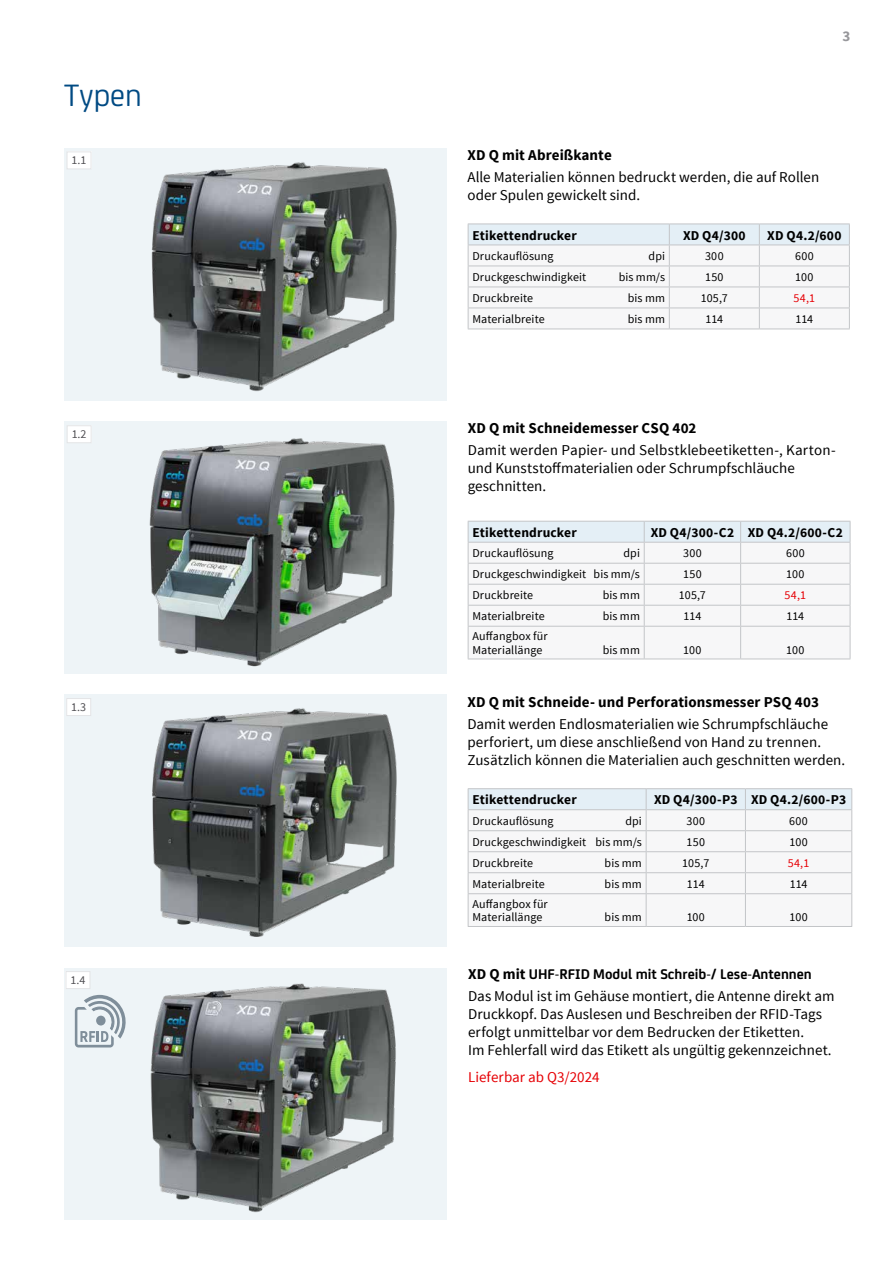
<style>
.page{position:relative;width:893px;height:1263px;background:#fff}
.page>*{position:absolute;margin:0;border:0;box-sizing:border-box;transform-origin:0 0}
.t1{font:33px "CA Sans";color:#004a83}
.t2{font:15px/18px "Source Sans Pro";letter-spacing:.005em;color:#000}
.t3{font:700 15px "Source Sans Pro";letter-spacing:.005em;color:#000}
.t4{font:700 15px "CA Sans";color:#000}
.t5{font:15px "Source Sans Pro";color:#e60005}
.t6{font:700 15px "Source Sans Pro";color:#97979b}
.t7{font:700 13.5px "Source Sans Pro";letter-spacing:.01em;color:#000}
.t8{font:12px/13.5px "Source Sans Pro";letter-spacing:.01em;color:#000}
.t9{font:12px "Source Sans Pro";color:#504f53}
.t10{font:12px "Source Sans Pro";color:#e60005}
.s1{font-family:"Source Sans Pro"}
</style>
<div class="page">
<div style="left:64px;top:148px;width:382px;height:252px;background:#eef4f7"></div>
<div style="left:64px;top:422px;width:382px;height:252px;background:#eef4f7"></div>
<div style="left:64px;top:695px;width:382px;height:252px;background:#eef4f7"></div>
<div style="left:67px;top:152px;width:24px;height:17px;background:#fff"></div>
<div style="left:67px;top:152px;width:24px;height:17px;border:1px solid #e3e4e6"></div>
<div style="left:67px;top:698px;width:24px;height:17px;background:#fff"></div>
<div style="left:66px;top:698px;width:25px;height:18px;border:1px solid #e3e4e6"></div>
<div style="left:67px;top:426px;width:24px;height:17px;background:#fff"></div>
<div style="left:67px;top:425px;width:25px;height:18px;border:1px solid #e3e4e6"></div>
<div style="left:64px;top:968px;width:382px;height:251px;background:#eef4f7"></div>
<div style="left:66px;top:971px;width:24px;height:17px;background:#fff"></div>
<div style="left:66px;top:971px;width:24px;height:18px;border:1px solid #e3e4e6"></div>
<img style="left:152px;top:708px;width:245px;height:229px">
<img style="left:151px;top:162px;width:246px;height:230px">
<img style="left:149px;top:438px;width:246px;height:229px">
<img style="left:150px;top:983px;width:246px;height:230px">
<svg style="left:75px;top:995px;width:51px;height:52px"></svg>
<div style="left:96px;top:1016px;width:10px;height:9px;background:#7f8e9a;border-radius:50%"></div>
<hr style="left:468px;top:329px;width:201px;height:1px;background:#c3c5c8">
<hr style="left:669px;top:329px;width:90px;height:1px;background:#c3c5c8">
<hr style="left:759px;top:329px;width:91px;height:1px;background:#c3c5c8">
<svg style="left:468px;top:224px;width:382px;height:105px"></svg>
<hr style="left:468px;top:245px;width:201px;height:1px;background:#c3c5c8">
<hr style="left:669px;top:245px;width:90px;height:1px;background:#c3c5c8">
<hr style="left:759px;top:245px;width:91px;height:1px;background:#c3c5c8">
<hr style="left:468px;top:659px;width:176px;height:1px;background:#c3c5c8">
<hr style="left:644px;top:659px;width:97px;height:1px;background:#c3c5c8">
<hr style="left:741px;top:659px;width:109px;height:1px;background:#c3c5c8">
<svg style="left:468px;top:521px;width:383px;height:138px"></svg>
<hr style="left:468px;top:788px;width:178px;height:1px;background:#c3c5c8">
<hr style="left:646px;top:788px;width:99px;height:1px;background:#c3c5c8">
<hr style="left:745px;top:788px;width:107px;height:1px;background:#c3c5c8">
<hr style="left:468px;top:926px;width:178px;height:1px;background:#c3c5c8">
<hr style="left:646px;top:926px;width:99px;height:1px;background:#c3c5c8">
<hr style="left:745px;top:926px;width:107px;height:1px;background:#c3c5c8">
<svg style="left:468px;top:789px;width:384px;height:137px"></svg>
<hr style="left:646px;top:830px;width:99px;height:1px;background:#c3c5c8">
<h1 class="t1" style="left:64px;top:71px;width:80px">Typen</h1>
<p class="t9" style="left:72px;top:153px;width:16px">1.1</p>
<p class="t9" style="left:72px;top:427px;width:16px">1.2</p>
<p class="t9" style="left:71px;top:699px;width:16px">1.3</p>
<p class="t9" style="left:71px;top:972px;width:16px">1.4</p>
<p class="t6" style="left:842px;top:26px;width:9px">3</p>
<p class="t3" style="left:467px;top:145px;width:146px">XD Q mit Abreißkante</p>
<p class="t2" style="left:467px;top:169px;width:353px">Alle Materialien können bedruckt werden, die auf Rollen oder Spulen gewickelt sind.</p>
<p class="t7" style="left:472px;top:226px;width:106px">Etikettendrucker</p>
<p class="t7" style="left:683px;top:226px;width:64px">XD Q4/300</p>
<p class="t7" style="left:767px;top:226px;width:76px">XD Q4.2/600</p>
<p class="t8" style="left:472px;top:249px;width:83px">Druckauflösung</p>
<p class="t8" style="left:649px;top:249px;width:18px">dpi</p>
<p class="t8" style="left:705px;top:249px;width:20px">300</p>
<p class="t8" style="left:795px;top:249px;width:20px">600</p>
<p class="t8" style="left:472px;top:270px;width:115px">Druckgeschwindigkeit</p>
<p class="t8" style="left:619px;top:270px;width:48px">bis mm/s</p>
<p class="t8" style="left:705px;top:270px;width:20px">150</p>
<p class="t8" style="left:795px;top:270px;width:20px">100</p>
<p class="t8" style="left:472px;top:291px;width:62px">Druckbreite</p>
<p class="t8" style="left:628px;top:291px;width:39px">bis mm</p>
<p class="t8" style="left:701px;top:291px;width:28px">105,7</p>
<p class="t10" style="left:794px;top:290px;width:23px">54,1</p>
<p class="t8" style="left:472px;top:312px;width:74px">Materialbreite</p>
<p class="t8" style="left:628px;top:312px;width:39px">bis mm</p>
<p class="t8" style="left:705px;top:312px;width:19px">114</p>
<p class="t8" style="left:795px;top:312px;width:19px">114</p>
<p class="t3" style="left:468px;top:418px;width:230px">XD Q mit Schneidemesser CSQ 402</p>
<p class="t2" style="left:468px;top:441px;width:369px">Damit werden Papier- und Selbstklebeetiketten-, Karton&shy;und Kunststoffmaterialien oder Schrumpfschläuche geschnitten.</p>
<p class="t7" style="left:472px;top:524px;width:106px">Etikettendrucker</p>
<p class="t7" style="left:651px;top:524px;width:194px">XD Q4/300-C2 XD Q4.2/600-C2</p>
<p class="t8" style="left:472px;top:547px;width:83px">Druckauflösung</p>
<p class="t8" style="left:623px;top:547px;width:18px">dpi</p>
<p class="t8" style="left:683px;top:547px;width:20px">300</p>
<p class="t8" style="left:786px;top:547px;width:20px">600</p>
<p class="t8" style="left:472px;top:568px;width:169px">Druckgeschwindigkeit bis mm/s</p>
<p class="t8" style="left:683px;top:568px;width:20px">150</p>
<p class="t8" style="left:786px;top:568px;width:20px">100</p>
<p class="t8" style="left:472px;top:589px;width:62px">Druckbreite</p>
<p class="t8" style="left:603px;top:589px;width:39px">bis mm</p>
<p class="t8" style="left:679px;top:589px;width:28px">105,7</p>
<p class="t10" style="left:784px;top:588px;width:23px">54,1</p>
<p class="t8" style="left:472px;top:610px;width:74px">Materialbreite</p>
<p class="t8" style="left:603px;top:610px;width:39px">bis mm</p>
<p class="t8" style="left:683px;top:610px;width:19px">114</p>
<p class="t8" style="left:786px;top:610px;width:19px">114</p>
<p class="t8" style="left:472px;top:630px;width:77px">Auffangbox für<br>Materiallänge</p>
<p class="t8" style="left:603px;top:643px;width:39px">bis mm</p>
<p class="t8" style="left:683px;top:643px;width:20px">100</p>
<p class="t8" style="left:786px;top:643px;width:20px">100</p>
<p class="t3" style="left:467px;top:692px;width:353px">XD Q mit Schneide- und Perforationsmesser PSQ 403</p>
<p class="t2" style="left:467px;top:715px;width:379px">Damit werden Endlosmaterialien wie Schrumpfschläuche perforiert, um diese anschließend von Hand zu trennen.<br>Zusätzlich können die Materialien auch geschnitten werden.</p>
<p class="t7" style="left:472px;top:791px;width:106px">Etikettendrucker</p>
<p class="t7" style="left:654px;top:791px;width:194px">XD Q4/300-P3 XD Q4.2/600-P3</p>
<p class="t8" style="left:472px;top:814px;width:83px">Druckauflösung</p>
<p class="t8" style="left:625px;top:814px;width:18px">dpi</p>
<p class="t8" style="left:686px;top:814px;width:20px">300</p>
<p class="t8" style="left:789px;top:814px;width:20px">600</p>
<p class="t8" style="left:472px;top:835px;width:171px">Druckgeschwindigkeit bis mm/s</p>
<p class="t8" style="left:687px;top:835px;width:20px">150</p>
<p class="t8" style="left:789px;top:835px;width:20px">100</p>
<p class="t8" style="left:472px;top:856px;width:62px">Druckbreite</p>
<p class="t8" style="left:605px;top:856px;width:39px">bis mm</p>
<p class="t8" style="left:682px;top:856px;width:28px">105,7</p>
<p class="t10" style="left:788px;top:855px;width:23px">54,1</p>
<p class="t8" style="left:472px;top:877px;width:74px">Materialbreite</p>
<p class="t8" style="left:605px;top:877px;width:39px">bis mm</p>
<p class="t8" style="left:687px;top:877px;width:19px">114</p>
<p class="t8" style="left:790px;top:877px;width:19px">114</p>
<p class="t8" style="left:472px;top:897px;width:77px">Auffangbox für<br>Materiallänge</p>
<p class="t8" style="left:605px;top:911px;width:39px">bis mm</p>
<p class="t8" style="left:687px;top:911px;width:20px">100</p>
<p class="t8" style="left:789px;top:911px;width:20px">100</p>
<p class="t4" style="left:468px;top:963px;width:345px"><span class="s1">XD Q mit</span> UHF-RFID Modul mit Schreib-/ Lese-Antennen</p>
<p class="t2" style="left:468px;top:988px;width:368px">Das Modul ist im Gehäuse montiert, die Antenne direkt am Druckkopf. Das Auslesen und Beschreiben der RFID-Tags erfolgt unmittelbar vor dem Bedrucken der Etiketten.<br>Im Fehlerfall wird das Etikett als ungültig gekennzeichnet.</p>
<p class="t5" style="left:468px;top:1068px;width:133px">Lieferbar ab Q3/2024</p>
</div>
